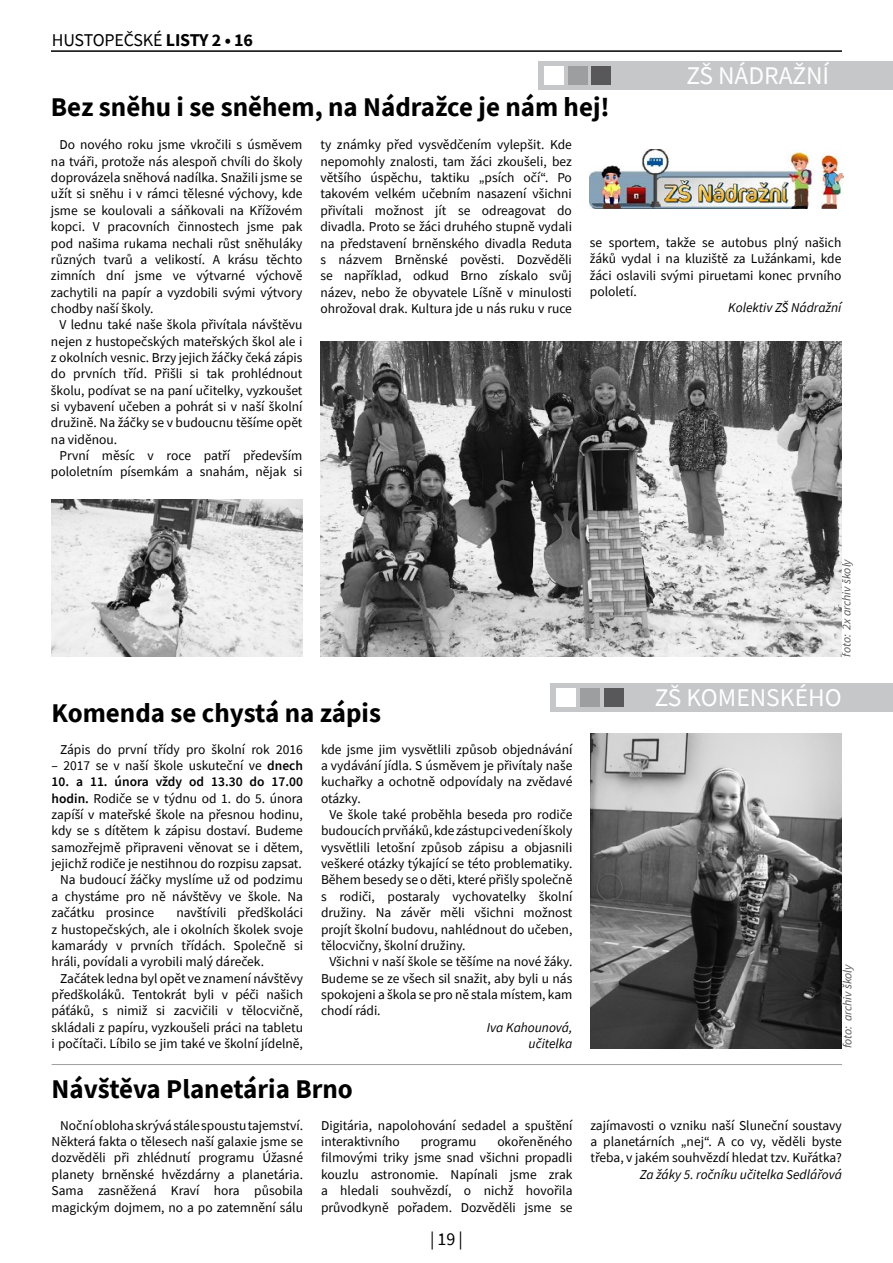
<style>
.page{position:relative;width:893px;height:1263px;background:#fff}
.page>*{position:absolute;margin:0;border:0;box-sizing:border-box;transform-origin:0 0}
.t1{font:700 27px "Source Sans Pro";color:#000}
.t2{font:25.5px "Source Sans Pro";color:#fff}
.t3{font:18px "Source Sans Pro";letter-spacing:-.01em;color:#000}
.t4{font:13.5px/16.4px "Source Sans Pro";color:#000;text-align:justify}
.t5{font:italic 13.5px/16.4px "Source Sans Pro";color:#000;text-align:right}
.t6{font:600 13.5px "Source Sans Pro";color:#000}
.t7{font:italic 12px "Source Sans Pro";color:#58585a}
.s1{font-weight:700}
.s2{font-weight:600}
</style>
<div class="page">
<hr style="left:51px;top:50px;width:791px;height:2px;background:#000">
<div style="left:551px;top:683px;width:342px;height:28px;background:#c6c7c8"></div>
<div style="left:557px;top:688px;width:19px;height:19px;background:#fff"></div>
<div style="left:580px;top:688px;width:19px;height:19px;background:#9c9e9f"></div>
<div style="left:604px;top:688px;width:19px;height:19px;background:#58585a"></div>
<div style="left:538px;top:61px;width:355px;height:28px;background:#c6c7c8"></div>
<div style="left:544px;top:66px;width:19px;height:19px;background:#fff"></div>
<div style="left:568px;top:66px;width:19px;height:19px;background:#9c9e9f"></div>
<div style="left:591px;top:66px;width:20px;height:19px;background:#58585a"></div>
<img style="left:590px;top:149px;width:253px;height:59px">
<img style="left:51px;top:499px;width:251px;height:158px">
<img style="left:321px;top:342px;width:520px;height:315px">
<img style="left:590px;top:734px;width:251px;height:314px">
<hr style="left:52px;top:1064px;width:790px;height:1px;background:#9c9e9f">
<h3 class="t3" style="left:52px;top:28px;width:203px">HUSTOPEČSKÉ <span class="s1">LISTY 2 • 16</span></h3>
<h1 class="t1" style="left:51px;top:90px;width:560px">Bez sněhu i se sněhem, na Nádražce je nám hej!</h1>
<h2 class="t2" style="left:686px;top:59px;width:144px">ZŠ NÁDRAŽNÍ</h2>
<p class="t4" style="left:51px;top:136px;width:253px;text-indent:9px">Do nového roku jsme vkročili s úsměvem na tváři, protože nás alespoň chvíli do školy doprovázela sněhová nadílka. Snažili jsme se užít si sněhu i v rámci tělesné výchovy, kde jsme se koulovali a sáňkovali na Křížovém kopci. V pracovních činnostech jsme pak pod našima rukama nechali růst sněhuláky různých tvarů a velikostí. A krásu těchto zimních dní jsme ve výtvarné výchově zachytili na papír a vyzdobili svými výtvory chodby naší školy.</p>
<p class="t4" style="left:51px;top:316px;width:253px;text-indent:9px">V lednu také naše škola přivítala návštěvu nejen z hustopečských mateřských škol ale i z okolních vesnic. Brzy jejich žáčky čeká zápis do prvních tříd. Přišli si tak prohlédnout školu, podívat se na paní učitelky, vyzkoušet si vybavení učeben a pohrát si v naší školní družině. Na žáčky se v budoucnu těšíme opět na viděnou.</p>
<p class="t4" style="left:51px;top:447px;width:253px;text-align:right">První měsíc v roce patří především pololetním písemkám a snahám, nějak si</p>
<p class="t4" style="left:320px;top:136px;width:253px">ty známky před vysvědčením vylepšit. Kde nepomohly znalosti, tam žáci zkoušeli, bez většího úspěchu, taktiku „psích očí“. Po takovém velkém učebním nasazení všichni přivítali možnost jít se odreagovat do divadla. Proto se žáci druhého stupně vydali na představení brněnského divadla Reduta s názvem Brněnské pověsti. Dozvěděli se například, odkud Brno získalo svůj název, nebo že obyvatele Líšně v minulosti ohrožoval drak. Kultura jde u nás ruku v ruce</p>
<p class="t4" style="left:590px;top:234px;width:253px">se sportem, takže se autobus plný našich žáků vydal i na kluziště za Lužánkami, kde žáci oslavili svými piruetami konec prvního pololetí.</p>
<p class="t5" style="left:728px;top:299px;width:115px">Kolektiv ZŠ Nádražní</p>
<h1 class="t1" style="left:52px;top:695px;width:331px">Komenda se chystá na zápis</h1>
<p class="t4" style="left:60px;top:741px;width:244px">Zápis do první třídy pro školní rok 2016</p>
<p class="t4" style="left:52px;top:757px;width:253px">– 2017 se v naší škole uskuteční ve <span class="s2">dnech</span></p>
<p class="t6" style="left:52px;top:773px;width:253px">10. a 11. února vždy od 13.30 do 17.00</p>
<p class="t4" style="left:52px;top:790px;width:253px"><span class="s2">hodin.</span> Rodiče se v týdnu od 1. do 5. února</p>
<p class="t4" style="left:52px;top:806px;width:253px">zapíší v mateřské škole na přesnou hodinu,</p>
<p class="t4" style="left:52px;top:822px;width:253px">kdy se s dítětem k zápisu dostaví. Budeme</p>
<p class="t4" style="left:52px;top:839px;width:253px">samozřejmě připraveni věnovat se i dětem,</p>
<p class="t4" style="left:52px;top:855px;width:252px">jejichž rodiče je nestihnou do rozpisu zapsat.</p>
<p class="t4" style="left:60px;top:872px;width:244px">Na budoucí žáčky myslíme už od podzimu</p>
<p class="t4" style="left:52px;top:888px;width:253px">a chystáme pro ně návštěvy ve škole. Na</p>
<p class="t4" style="left:52px;top:904px;width:104px">začátku prosince</p>
<p class="t4" style="left:52px;top:904px;width:253px;text-indent:125px">navštívili předškoláci z hustopečských, ale i okolních školek svoje kamarády v prvních třídách. Společně si hráli, povídali a vyrobili malý dáreček.</p>
<p class="t4" style="left:52px;top:970px;width:253px;text-indent:9px">Začátek ledna byl opět ve znamení návštěvy předškoláků. Tentokrát byli v péči našich páťáků, s nimiž si zacvičili v tělocvičně, skládali z papíru, vyzkoušeli práci na tabletu i počítači. Líbilo se jim také ve školní jídelně,</p>
<p class="t4" style="left:321px;top:741px;width:253px">kde jsme jim vysvětlili způsob objednávání a vydávání jídla. S úsměvem je přivítaly naše kuchařky a ochotně odpovídaly na zvědavé otázky.</p>
<p class="t4" style="left:321px;top:806px;width:253px;text-indent:9px">Ve škole také proběhla beseda pro rodiče budoucích prvňáků, kde zástupci vedení školy vysvětlili letošní způsob zápisu a objasnili veškeré otázky týkající se této problematiky.<br>Během besedy se o děti, které přišly společně s rodiči, postaraly vychovatelky školní družiny. Na závěr měli všichni možnost projít školní budovu, nahlédnout do učeben, tělocvičny, školní družiny.</p>
<p class="t4" style="left:321px;top:953px;width:253px;text-indent:9px">Všichni v naší škole se těšíme na nové žáky.<br>Budeme se ze všech sil snažit, aby byli u nás spokojeni a škola se pro ně stala místem, kam chodí rádi.</p>
<p class="t5" style="left:487px;top:1019px;width:87px">Iva Kahounová, učitelka</p>
<h1 class="t1" style="left:52px;top:1072px;width:303px">Návštěva Planetária Brno</h1>
<p class="t4" style="left:52px;top:1117px;width:253px;text-indent:9px">Noční obloha skrývá stále spoustu tajemství.<br>Některá fakta o tělesech naší galaxie jsme se dozvěděli při zhlédnutí programu Úžasné planety brněnské hvězdárny a planetária.<br>Sama zasněžená Kraví hora působila magickým dojmem, no a po zatemnění sálu</p>
<p class="t4" style="left:321px;top:1117px;width:253px">Digitária, napolohování sedadel a spuštění interaktivního</p>
<p class="t4" style="left:321px;top:1133px;width:253px;text-indent:176px">okořeněného filmovými triky jsme snad všichni propadli kouzlu astronomie. Napínali jsme zrak a hledali souhvězdí, o nichž hovořila průvodkyně pořadem. Dozvěděli jsme se</p>
<p class="t4" style="left:421px;top:1133px;width:57px">programu</p>
<h3 class="t3" style="left:430px;top:1227px;width:34px">| 19 |</h3>
<p class="t7" style="left:838px;top:657px;width:100px;rotate:-90deg">foto: 2x archiv školy</p>
<h2 class="t2" style="left:655px;top:681px;width:188px">ZŠ KOMENSKÉHO</h2>
<p class="t7" style="left:840px;top:1048px;width:87px;rotate:-90deg">foto: archiv školy</p>
<p class="t4" style="left:590px;top:1117px;width:253px">zajímavosti o vzniku naší Sluneční soustavy a planetárních „nej“. A co vy, věděli byste třeba, v jakém souhvězdí hledat tzv. Kuřátka?</p>
<p class="t5" style="left:640px;top:1166px;width:204px">Za žáky 5. ročníku učitelka Sedlářová</p>
</div>
